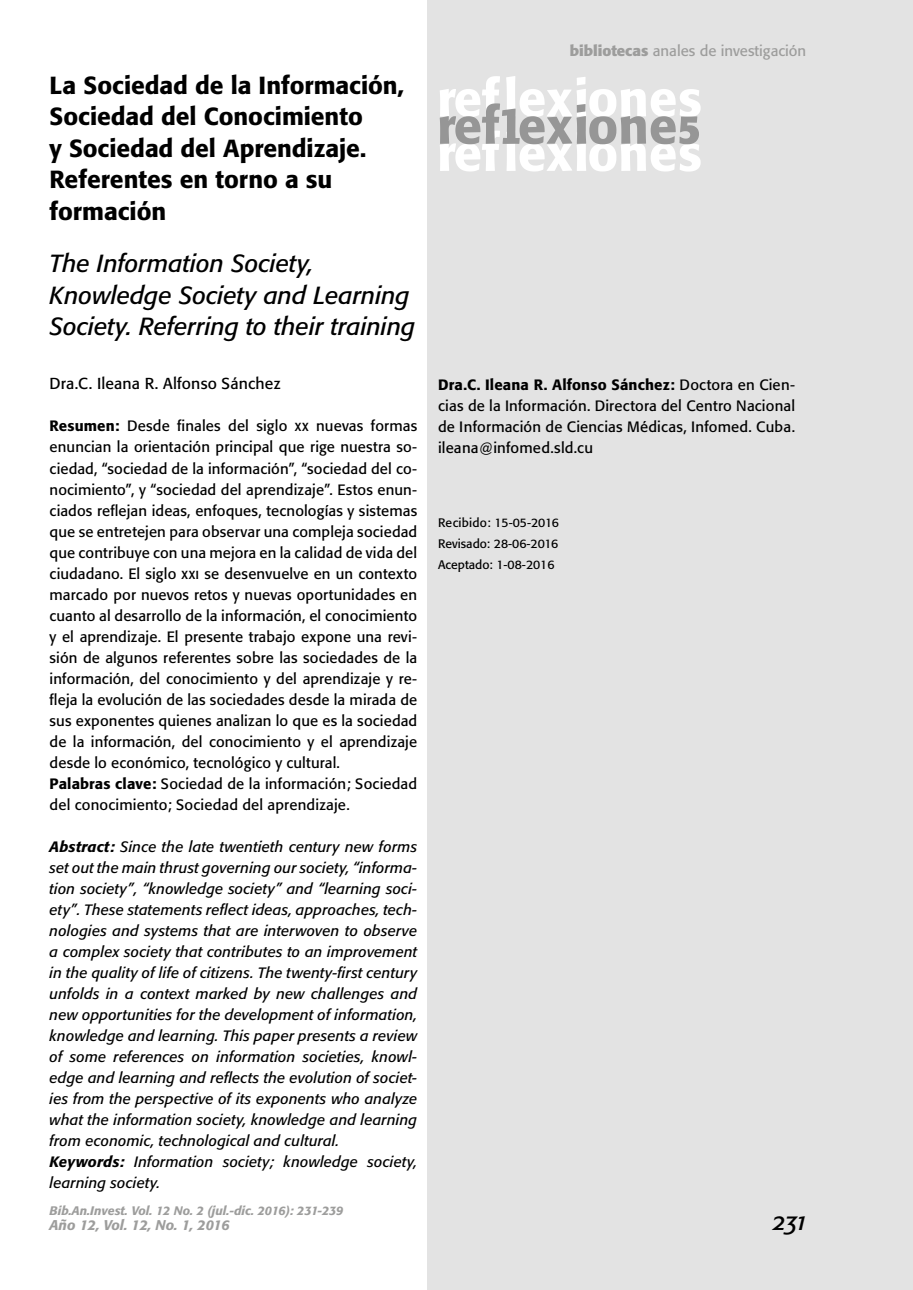
<style>
.page{position:relative;width:913px;height:1290px;background:#fff}
.page>*{position:absolute;margin:0;border:0;box-sizing:border-box;transform-origin:0 0}
.t1{font:500 24.5px/31.5px "Formata";letter-spacing:-.005em;color:#000}
.t2{font:italic 24.5px/31.5px "Formata";letter-spacing:-.005em;color:#000}
.t3{font:15.75px "Formata";letter-spacing:.01em;color:#000}
.t4{font:14.88px/21px "Formata";letter-spacing:.005em;color:#000}
.t5{font:italic 14.88px/21px "Formata";letter-spacing:.01em;color:#000}
.t6{font:14.88px "Formata";color:#9d9d9c}
.t7{font:italic 500 14px "Formata";color:#9d9d9c}
.t8{font:12.25px/21px "Formata";color:#000;text-align:justify}
.t9{font:italic 500 12.25px "Formata";color:#9d9d9c}
.s1{font-weight:500}
.s2{font-family:"Formata Regular SC"}
.s3{font-weight:700}
</style>
<div class="page">
<div style="left:428px;top:0;width:485px;height:1290px;background:#e3e3e3"></div>
<svg style="left:440px;top:76px;width:260px;height:96px"></svg>
<h1 class="t1" style="left:50px;top:69px;width:356px">La Sociedad de la Información,<br>Sociedad del Conocimiento<br>y Sociedad del Aprendizaje.<br>Referentes en torno a su formación</h1>
<h1 class="t2" style="left:50px;top:248px;width:367px">The Information Society,<br>Knowledge Society and Learning<br>Society. Referring to their training</h1>
<p class="t3" style="left:50px;top:374px;width:232px">Dra.C. Ileana R. Alfonso Sánchez</p>
<p class="t4" style="left:50px;top:416px;width:369px"><span class="s1">Resumen:</span> Desde finales del siglo <span class="s2">xx</span> nuevas formas enuncian la orientación principal que rige nuestra so&shy;ciedad, “sociedad de la información”, “sociedad del co&shy;nocimiento”, y “sociedad del aprendizaje”. Estos enun&shy;ciados reflejan ideas, enfoques, tecnologías y sistemas que se entretejen para observar una compleja sociedad que contribuye con una mejora en la calidad de vida del ciudadano. El siglo <span class="s2">xxi</span> se desenvuelve en un contexto marcado por nuevos retos y nuevas oportunidades en cuanto al desarrollo de la información, el conocimiento y el aprendizaje. El presente trabajo expone una revi&shy;sión de algunos referentes sobre las sociedades de la información, del conocimiento y del aprendizaje y re&shy;fleja la evolución de las sociedades desde la mirada de sus exponentes quienes analizan lo que es la sociedad de la información, del conocimiento y el aprendizaje desde lo económico, tecnológico y cultural.<br><span class="s1">Palabras clave:</span> Sociedad de la información; Sociedad del conocimiento; Sociedad del aprendizaje.</p>
<p class="t5" style="left:50px;top:836px;width:369px"><span class="s1">Abstract:</span> Since the late twentieth century new forms set out the main thrust governing our society, “informa&shy;tion society”, “knowledge society” and “learning soci&shy;ety”. These statements reflect ideas, approaches, tech&shy;nologies and systems that are interwoven to observe a complex society that contributes to an improvement in the quality of life of citizens. The twenty-first century unfolds in a context marked by new challenges and new opportunities for the development of information, knowledge and learning. This paper presents a review of some references on information societies, knowl&shy;edge and learning and reflects the evolution of societ&shy;ies from the perspective of its exponents who analyze what the information society, knowledge and learning from economic, technological and cultural.<br><span class="s1">Keywords:</span> Information society; knowledge society, learning society.</p>
<p class="t9" style="left:50px;top:1203px;width:295px">Bib.An.Invest. Vol. 12 No. 2 (jul.-dic. 2016): 231-239</p>
<p class="t7" style="left:50px;top:1216px;width:181px">Año 12, Vol. 12, No. 1, 2016</p>
<p class="t6" style="left:570px;top:42px;width:238px"><span class="s3">bibliotecas</span> anales de investigación</p>
<p class="t4" style="left:438px;top:374px;width:358px;text-align:justify"><span class="s1">Dra.C. Ileana R. Alfonso Sánchez:</span> Doctora en Cien&shy;cias de la Información. Directora del Centro Nacional de Información de Ciencias Médicas, Infomed. Cuba. ileana@infomed.sld.cu</p>
<p class="t8" style="left:438px;top:512px;width:122px">Recibido: 15-05-2016<br>Revisado: 28-06-2016<br>Aceptado: 1-08-2016</p>
</div>
